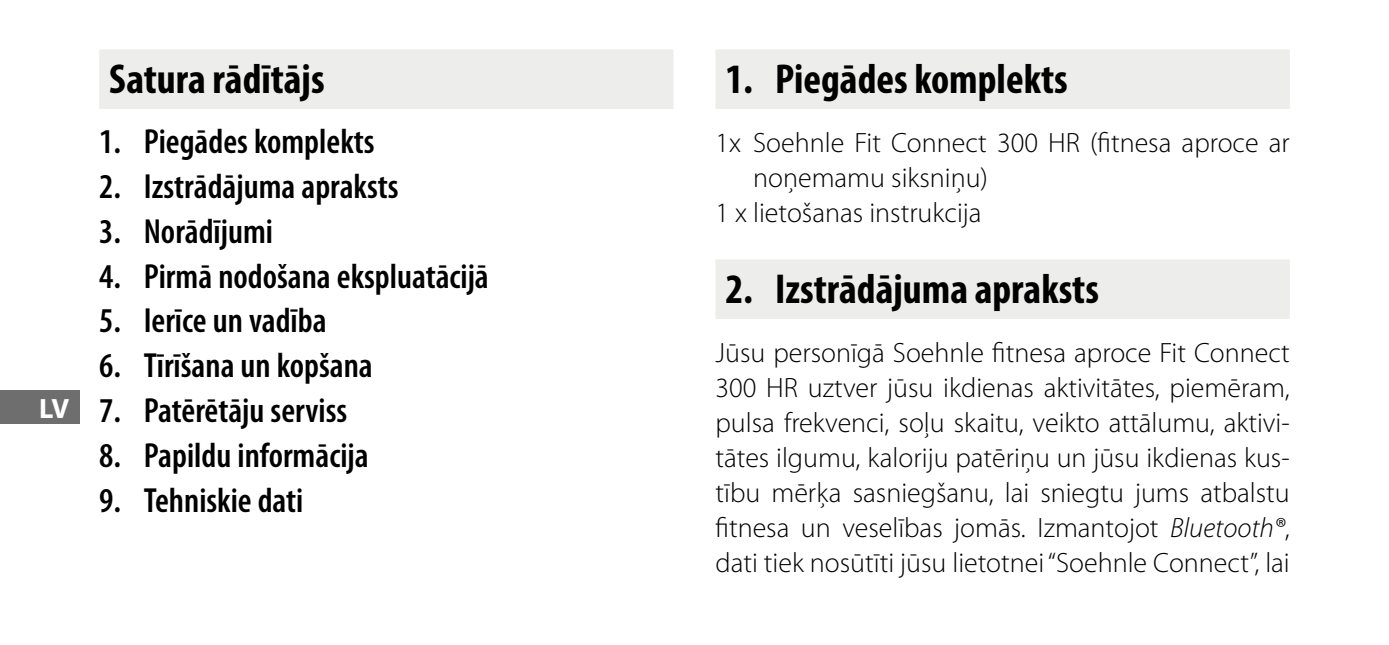
<style>
.page{position:relative;width:1389px;height:645px;background:#fff}
.page>*{position:absolute;margin:0;border:0;box-sizing:border-box;transform-origin:0 0}
.t1{font:700 condensed 42px "Myriad Pro";color:#000}
.t2{font:600 condensed 35px "Myriad Pro";color:#000}
.t3{font:300 28px/35px "Myriad Pro";color:#000;text-align:justify}
.t4{font:700 28px "Myriad Pro";color:#fff}
.s1{font-style:italic}
</style>
<div class="page">
<div style="left:715px;top:49px;width:575px;height:60px;background:#ededec"></div>
<div style="left:715px;top:259px;width:575px;height:60px;background:#ededec"></div>
<div style="left:99px;top:49px;width:574px;height:60px;background:#ededec"></div>
<div style="left:0;top:390px;width:79px;height:34px;background:#6e6e6e"></div>
<p class="t4" style="left:39px;top:390px;width:32px">LV</p>
<h1 class="t1" style="left:109px;top:53px;width:217px">Satura rādītājs</h1>
<p class="t2" style="left:99px;top:122px;width:277px">1. Piegādes komplekts</p>
<p class="t2" style="left:99px;top:167px;width:301px">2. Izstrādājuma apraksts</p>
<p class="t2" style="left:99px;top:212px;width:175px">3. Norādījumi</p>
<p class="t2" style="left:99px;top:257px;width:391px">4. Pirmā nodošana ekspluatācijā</p>
<p class="t2" style="left:99px;top:302px;width:229px">5. Ierīce un vadība</p>
<p class="t2" style="left:99px;top:347px;width:275px">6. Tīrīšana un kopšana</p>
<p class="t2" style="left:99px;top:392px;width:250px">7. Patērētāju serviss</p>
<p class="t2" style="left:99px;top:436px;width:271px">8. Papildu informācija</p>
<p class="t2" style="left:99px;top:481px;width:206px">9. Tehniskie dati</p>
<h1 class="t1" style="left:725px;top:53px;width:344px">1. Piegādes komplekts</h1>
<p class="t3" style="left:715px;top:126px;width:576px">1x Soehnle Fit Connect 300 HR (fitnesa aproce ar</p>
<p class="t3" style="left:753px;top:161px;width:236px">noņemamu siksniņu)</p>
<p class="t3" style="left:715px;top:196px;width:268px">1 x lietošanas instrukcija</p>
<h1 class="t1" style="left:725px;top:263px;width:375px">2. Izstrādājuma apraksts</h1>
<p class="t3" style="left:715px;top:336px;width:576px">Jūsu personīgā Soehnle fitnesa aproce Fit Connect 300 HR uztver jūsu ikdienas aktivitātes, piemēram, pulsa frekvenci, soļu skaitu, veikto attālumu, aktivi&shy;tātes ilgumu, kaloriju patēriņu un jūsu ikdienas kus&shy;tību mērķa sasniegšanu, lai sniegtu jums atbalstu fitnesa un veselības jomās. Izmantojot <span class="s1">Bluetooth®</span>, dati tiek nosūtīti jūsu lietotnei “Soehnle Connect”, lai</p>
</div>
